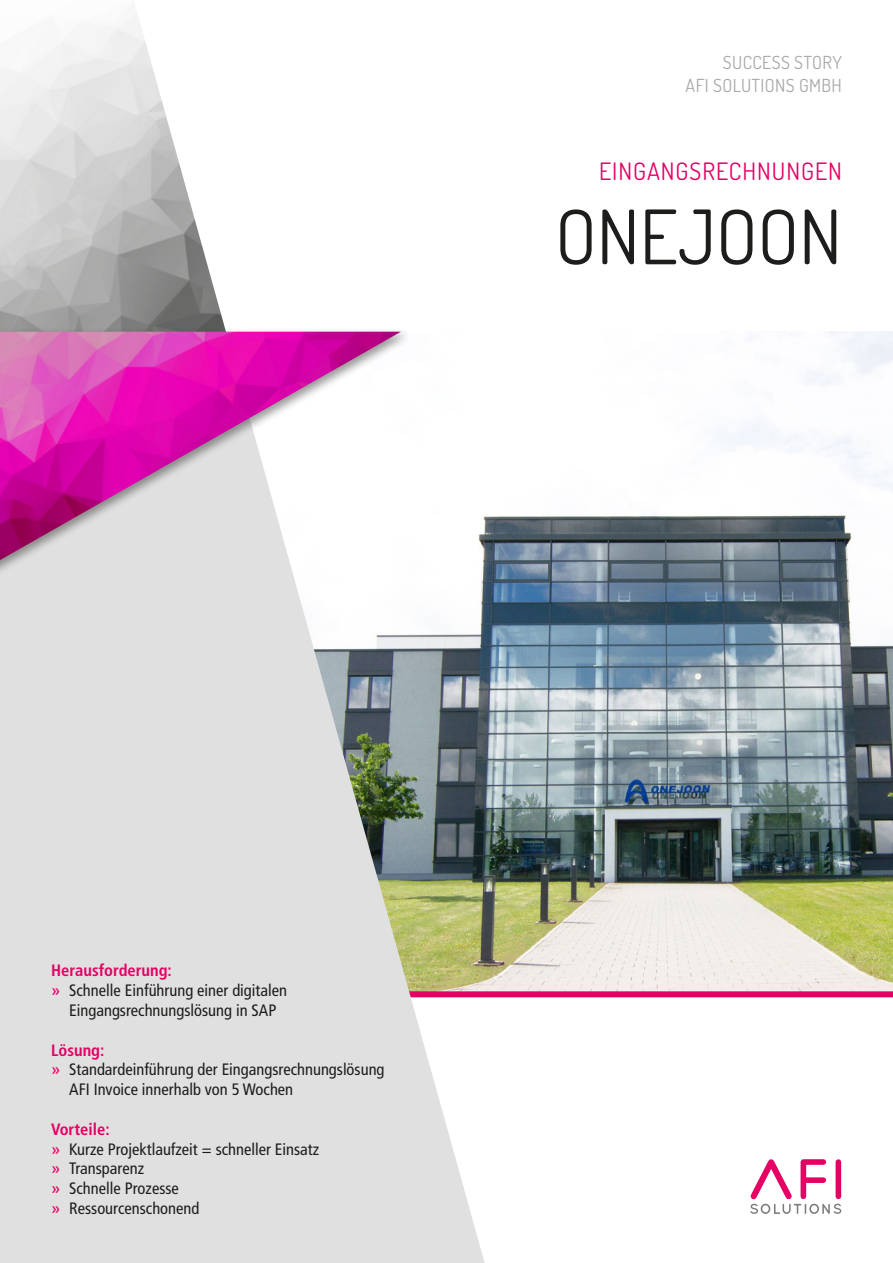
<style>
.page{position:relative;width:893px;height:1263px;background:#fff}
.page>*{position:absolute;margin:0;border:0;box-sizing:border-box;transform-origin:0 0}
.t1{font:75px "Dosis";color:#1d1d1b}
.t2{font:24px "Dosis";letter-spacing:.04em;color:#e60064}
.t3{font:18px/22.5px "Dosis";letter-spacing:.02em;color:#a8a8a8;text-align:right}
.t4{font:condensed 16.5px/19.8px "Frutiger LT Std";color:#1d1d1b}
.t5{font:700 condensed 16.5px "Frutiger LT Std";color:#e60064}
.s1{font-stretch:normal;color:#e60064}
.s2{font-weight:700;color:#e60064}
</style>
<div class="page">
<img style="left:488px;top:332px;width:405px;height:659px">
<div style="left:0;top:991px;width:893px;height:6px;background:#e60064"></div>
<svg style="left:0;top:516px;width:488px;height:747px;background:#d3d5d3"></svg>
<img style="left:0;top:13px;width:225px;height:314px">
<div style="left:0;top:327px;width:412px;height:310px;background:#1d1d1b;opacity:.45"></div>
<img style="left:0;top:332px;width:401px;height:293px">
<svg style="left:750px;top:1159px;width:91px;height:55px"></svg>
<p class="t3" style="left:686px;top:51px;width:158px">SUCCESS STORY<br>AFI SOLUTIONS GMBH</p>
<h2 class="t2" style="left:599px;top:156px;width:244px">EINGANGSRECHNUNGEN</h2>
<h1 class="t1" style="left:555px;top:188px;width:288px">ONEJOON</h1>
<p class="t5" style="left:51px;top:961px;width:122px">Herausforderung:</p>
<p class="t4" style="left:51px;top:981px;width:237px"><span class="s1">»</span> Schnelle Einführung einer digitalen</p>
<p class="t4" style="left:69px;top:1000px;width:209px">Eingangsrechnungslösung in SAP</p>
<p class="t5" style="left:51px;top:1040px;width:55px">Lösung:</p>
<p class="t4" style="left:51px;top:1060px;width:335px"><span class="s1">»</span> Standardeinführung der Eingangsrechnungslösung</p>
<p class="t4" style="left:69px;top:1080px;width:225px">AFI Invoice innerhalb von 5 Wochen</p>
<p class="t4" style="left:51px;top:1119px;width:269px"><span class="s2">Vorteile:<br></span><span class="s1">»</span> Kurze Projektlaufzeit = schneller Einsatz <span class="s1">»</span> Transparenz<br><span class="s1">»</span> Schnelle Prozesse<br><span class="s1">»</span> Ressourcenschonend</p>
</div>
